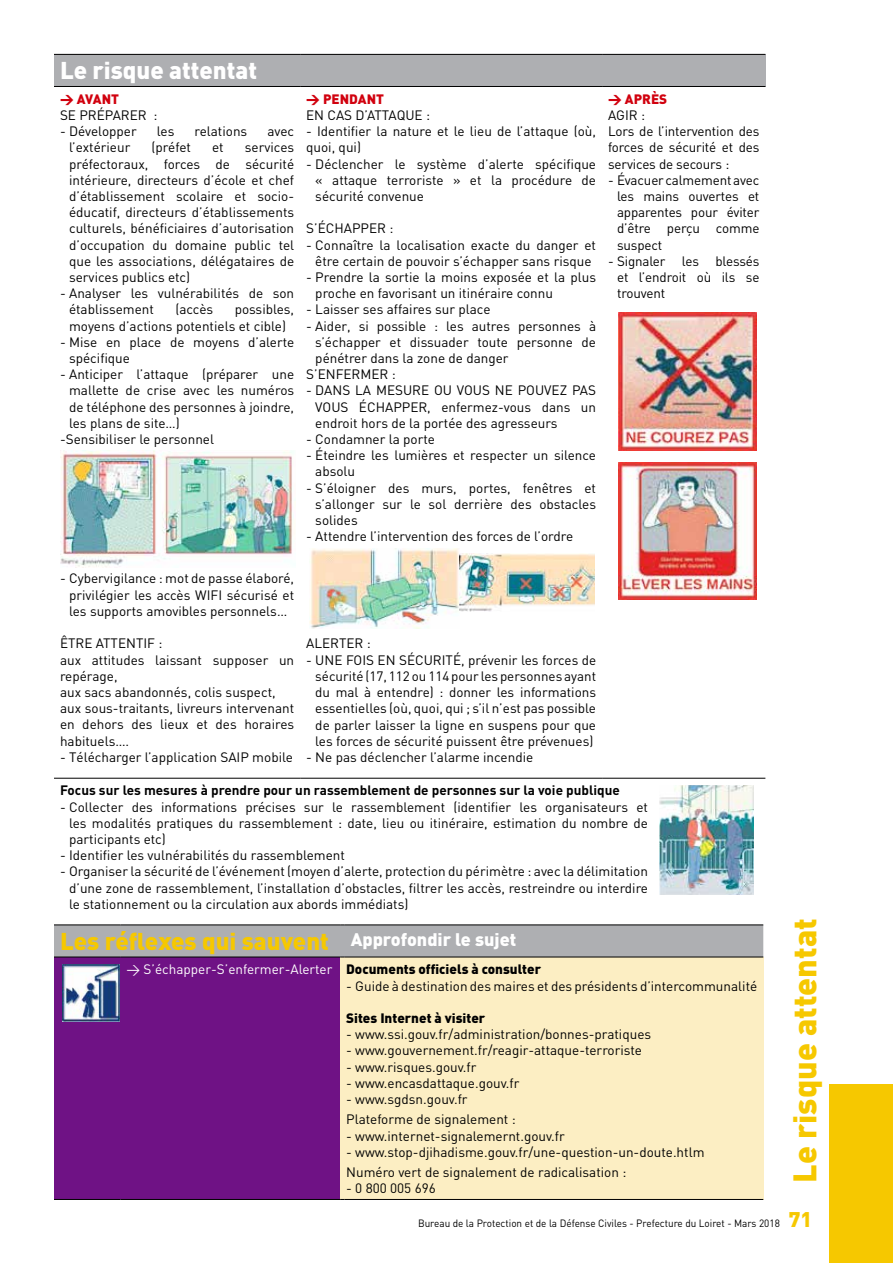
<style>
.page{position:relative;width:893px;height:1263px;background:#fff}
.page>*{position:absolute;margin:0;border:0;box-sizing:border-box;transform-origin:0 0}
.t1{font:900 32.25px "DIN";color:#f6c800}
.t2{font:900 24px "DIN";color:#f6c800}
.t3{font:900 24px "DIN";color:#fff}
.t4{font:13.5px/16.2px "DIN";color:#000;text-align:justify}
.t5{font:700 13.5px "DIN";color:#000}
.t6{font:13.5px "DIN";color:#fff}
.t7{font:900 13.5px "DIN";color:#000}
.t8{font:900 13.5px "DIN";color:#d1010e}
.t9{font:10.5px "DIN";color:#000;scale:.95 1}
.s1{font-size:18px;color:#fff}
.s2{font-weight:900;color:#000}
.s3{font-weight:900;font-size:21px;color:#f6c800}
</style>
<div class="page">
<div style="left:54px;top:54px;width:711px;height:32px;background:#aeafb2"></div>
<hr style="left:54px;top:54px;width:246px;height:1px;background:#000">
<hr style="left:300px;top:54px;width:302px;height:1px;background:#000">
<hr style="left:602px;top:54px;width:163px;height:1px;background:#000">
<hr style="left:54px;top:86px;width:246px;height:1px;background:#000">
<hr style="left:300px;top:86px;width:302px;height:1px;background:#000">
<hr style="left:602px;top:86px;width:163px;height:1px;background:#000">
<hr style="left:54px;top:778px;width:246px;height:1px;background:#000">
<hr style="left:300px;top:778px;width:302px;height:1px;background:#000">
<hr style="left:602px;top:778px;width:163px;height:1px;background:#000">
<img style="left:60px;top:451px;width:233px;height:116px">
<img style="left:310px;top:548px;width:150px;height:80px">
<img style="left:460px;top:553px;width:134px;height:59px">
<div style="left:54px;top:958px;width:286px;height:241px;background:#6f1285"></div>
<div style="left:340px;top:957px;width:423px;height:242px;background:#fceec3"></div>
<svg style="left:54px;top:924px;width:709px;height:34px;background:#a5a6a9"></svg>
<hr style="left:345px;top:957px;width:418px;height:1px;background:#000">
<hr style="left:54px;top:1199px;width:66px;height:1px;background:#000">
<hr style="left:120px;top:1199px;width:220px;height:1px;background:#000">
<hr style="left:345px;top:1199px;width:418px;height:1px;background:#000">
<img style="left:659px;top:786px;width:95px;height:109px">
<img style="left:62px;top:964px;width:57px;height:57px">
<div style="left:829px;top:1085px;width:64px;height:178px;background:#f6c800"></div>
<img style="left:618px;top:313px;width:138px;height:137px">
<img style="left:618px;top:463px;width:138px;height:137px">
<h2 class="t3" style="left:60px;top:54px;width:199px">Le risque attentat</h2>
<p class="t8" style="left:60px;top:90px;width:61px">&gt; AVANT</p>
<p class="t4" style="left:60px;top:107px;width:99px">SE PRÉPARER :</p>
<p class="t4" style="left:60px;top:123px;width:78px">- Développer</p>
<p class="t4" style="left:157px;top:123px;width:19px">les</p>
<p class="t4" style="left:194px;top:123px;width:54px">relations</p>
<p class="t4" style="left:267px;top:123px;width:28px">avec</p>
<p class="t4" style="left:69px;top:139px;width:63px">l’extérieur</p>
<p class="t4" style="left:152px;top:139px;width:41px">(préfet</p>
<p class="t4" style="left:212px;top:139px;width:13px">et</p>
<p class="t4" style="left:69px;top:139px;width:227px;text-indent:176px">services préfectoraux, forces de sécurité intérieure, directeurs d’école et chef d’établissement scolaire et socio&shy;éducatif, directeurs d’établissements culturels, bénéficiaires d’autorisation d’occupation du domaine public tel que les associations, délégataires de services publics etc)</p>
<p class="t4" style="left:69px;top:285px;width:227px;text-indent:-9px">- Analyser les vulnérabilités de son établissement</p>
<p class="t4" style="left:175px;top:301px;width:39px">(accès</p>
<p class="t4" style="left:69px;top:301px;width:227px;text-indent:166px">possibles, moyens d’actions potentiels et cible)</p>
<p class="t4" style="left:69px;top:334px;width:227px;text-indent:-9px">- Mise en place de moyens d’alerte spécifique</p>
<p class="t4" style="left:60px;top:366px;width:236px">- Anticiper l’attaque (préparer une</p>
<p class="t4" style="left:69px;top:382px;width:227px">mallette de crise avec les numéros</p>
<p class="t4" style="left:69px;top:398px;width:227px">de téléphone des personnes à joindre,</p>
<p class="t4" style="left:69px;top:415px;width:112px">les plans de site…)</p>
<p class="t4" style="left:60px;top:431px;width:156px">-Sensibiliser le personnel</p>
<p class="t8" style="left:306px;top:90px;width:79px">&gt; PENDANT</p>
<p class="t4" style="left:306px;top:107px;width:125px">EN CAS D’ATTAQUE :</p>
<p class="t4" style="left:306px;top:123px;width:291px">- Identifier la nature et le lieu de l’attaque (où, quoi, qui)</p>
<p class="t4" style="left:315px;top:155px;width:282px;text-indent:-9px">- Déclencher le système d’alerte spécifique « attaque terroriste » et la procédure de sécurité convenue</p>
<p class="t4" style="left:306px;top:220px;width:89px">S’ÉCHAPPER :</p>
<p class="t4" style="left:306px;top:236px;width:291px;text-align:center">- Connaître la localisation exacte du danger et être certain de pouvoir s’échapper sans risque</p>
<p class="t4" style="left:315px;top:269px;width:282px;text-indent:-9px">- Prendre la sortie la moins exposée et la plus proche en favorisant un itinéraire connu</p>
<p class="t4" style="left:306px;top:301px;width:186px">- Laisser ses affaires sur place</p>
<p class="t4" style="left:306px;top:317px;width:291px">- Aider, si possible : les autres personnes à</p>
<p class="t4" style="left:315px;top:334px;width:282px">s’échapper et dissuader toute personne de</p>
<p class="t4" style="left:315px;top:350px;width:195px">pénétrer dans la zone de danger</p>
<p class="t4" style="left:306px;top:366px;width:91px">S’ENFERMER :</p>
<p class="t4" style="left:315px;top:382px;width:282px;text-indent:-9px">- DANS LA MESURE OU VOUS NE POUVEZ PAS VOUS ÉCHAPPER, enfermez-vous dans un endroit hors de la portée des agresseurs</p>
<p class="t4" style="left:306px;top:431px;width:130px">- Condamner la porte</p>
<p class="t4" style="left:315px;top:447px;width:282px;text-indent:-9px">- Éteindre les lumières et respecter un silence absolu</p>
<p class="t4" style="left:315px;top:479px;width:282px;text-indent:-9px">- S’éloigner des murs, portes, fenêtres et s’allonger sur le sol derrière des obstacles solides</p>
<p class="t4" style="left:306px;top:528px;width:268px">- Attendre l’intervention des forces de l’ordre</p>
<p class="t4" style="left:69px;top:570px;width:227px;text-indent:-9px">- Cybervigilance : mot de passe élaboré, privilégier les accès WIFI sécurisé et les supports amovibles personnels…</p>
<p class="t4" style="left:60px;top:635px;width:236px;text-align:left">ÊTRE ATTENTIF :<br>aux attitudes laissant supposer un repérage,<br>aux sacs abandonnés, colis suspect, aux sous-traitants, livreurs intervenant en dehors des lieux et des horaires habituels….</p>
<p class="t4" style="left:60px;top:748px;width:234px">- Télécharger l’application SAIP mobile</p>
<p class="t4" style="left:306px;top:635px;width:66px">ALERTER :</p>
<p class="t4" style="left:315px;top:651px;width:282px;text-indent:-9px">- UNE FOIS EN SÉCURITÉ, prévenir les forces de sécurité (17, 112 ou 114 pour les personnes ayant du mal à entendre) : donner les informations essentielles (où, quoi, qui ; s’il n’est pas possible de parler laisser la ligne en suspens pour que les forces de sécurité puissent être prévenues)</p>
<p class="t4" style="left:306px;top:749px;width:229px">- Ne pas déclencher l’alarme incendie</p>
<p class="t8" style="left:608px;top:90px;width:61px">&gt; APRÈS</p>
<p class="t4" style="left:608px;top:107px;width:153px;text-align:left">AGIR :<br>Lors de l’intervention des forces de sécurité et des services de secours :</p>
<p class="t4" style="left:617px;top:172px;width:144px;text-indent:-9px">- Évacuer calmement avec les mains ouvertes et apparentes pour éviter d’être perçu comme suspect</p>
<p class="t4" style="left:617px;top:253px;width:144px;text-indent:-9px">- Signaler les blessés et l’endroit où ils se trouvent</p>
<p class="t5" style="left:60px;top:782px;width:561px">Focus sur les mesures à prendre pour un rassemblement de personnes sur la voie publique</p>
<p class="t4" style="left:69px;top:798px;width:580px;text-indent:-9px">- Collecter des informations précises sur le rassemblement (identifier les organisateurs et les modalités pratiques du rassemblement : date, lieu ou itinéraire, estimation du nombre de participants etc)</p>
<p class="t4" style="left:60px;top:847px;width:286px">- Identifier les vulnérabilités du rassemblement</p>
<p class="t4" style="left:69px;top:863px;width:580px;text-indent:-9px">- Organiser la sécurité de l’événement (moyen d’alerte, protection du périmètre : avec la délimitation d’une zone de rassemblement, l’installation d’obstacles, filtrer les accès, restreindre ou interdire le stationnement ou la circulation aux abords immédiats)</p>
<h2 class="t2" style="left:60px;top:925px;width:458px">Les réflexes qui sauvent <span class="s1">Approfondir le sujet</span></h2>
<p class="t6" style="left:126px;top:961px;width:416px">&gt; S’échapper-S’enfermer-Alerter <span class="s2">Documents officiels à consulter</span></p>
<p class="t4" style="left:346px;top:977px;width:413px">- Guide à destination des maires et des présidents d’intercommunalité</p>
<p class="t7" style="left:346px;top:1009px;width:141px">Sites Internet à visiter</p>
<p class="t4" style="left:346px;top:1026px;width:306px">- www.ssi.gouv.fr/administration/bonnes-pratiques</p>
<p class="t4" style="left:346px;top:1042px;width:297px">- www.gouvernement.fr/reagir-attaque-terroriste</p>
<p class="t4" style="left:346px;top:1058px;width:132px">- www.risques.gouv.fr</p>
<p class="t4" style="left:346px;top:1074px;width:175px">- www.encasdattaque.gouv.fr</p>
<p class="t4" style="left:346px;top:1088px;width:171px;line-height:20.4px">- www.sgdsn.gouv.fr<br>Plateforme de signalement :</p>
<p class="t4" style="left:346px;top:1127px;width:220px">- www.internet-signalemernt.gouv.fr</p>
<p class="t4" style="left:346px;top:1141px;width:360px;line-height:20.4px">- www.stop-djihadisme.gouv.fr/une-question-un-doute.htlm<br>Numéro vert de signalement de radicalisation :</p>
<p class="t4" style="left:346px;top:1180px;width:91px">- 0 800 005 696</p>
<h1 class="t1" style="left:783px;top:1183px;width:266px;rotate:-90deg">Le risque attentat</h1>
<p class="t9" style="left:418px;top:1216px;width:416px">Bureau de la Protection et de la Défense Civiles - Prefecture du Loiret - Mars 2018 <span class="s3">71</span></p>
</div>
